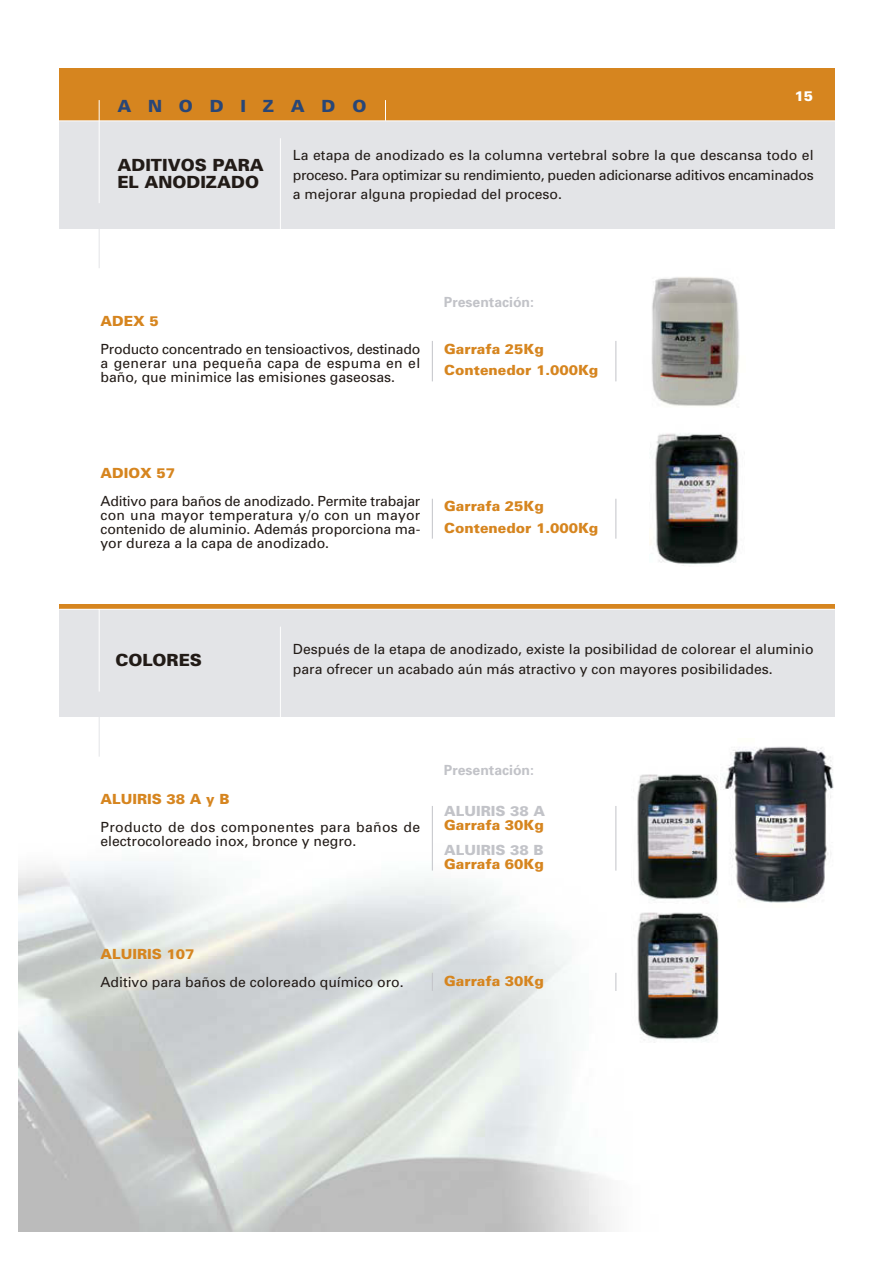
<style>
.page{position:relative;width:893px;height:1263px;background:#fff}
.page>*{position:absolute;margin:0;border:0;box-sizing:border-box;transform-origin:0 0}
.t1{font:900 16.8px/16.8px "Univers";color:#221b17}
.t2{font:900 16.8px "Univers";letter-spacing:1em;color:#284677}
.t3{font:13.95px/14px "Univers";color:#221b17;text-align:justify}
.t4{font:900 13.95px/21.3px "Univers";color:#d6851f}
.t5{font:13.95px/14px "Univers";letter-spacing:.02em;color:#221b17}
.t6{font:700 13.95px "Univers";color:#c2c3c8}
.t7{font:900 13.95px "Univers";color:#c2c3c8}
.t8{font:900 13.95px "Univers";color:#fff}
</style>
<div class="page">
<div style="left:59px;top:68px;width:775px;height:53px;background:#d6851f"></div>
<div style="left:59px;top:121px;width:775px;height:107px;background:#e3e4e7"></div>
<hr style="left:30px;top:120px;width:843px;height:1px;background:#fff">
<hr style="left:99px;top:100px;width:1px;height:103px;background:#fff">
<svg style="left:385px;top:100px;width:1px;height:21px"></svg>
<hr style="left:280px;top:138px;width:1px;height:94px;background:#fff">
<hr style="left:99px;top:224px;width:1px;height:44px;background:#e3e4e7">
<hr style="left:432px;top:341px;width:1px;height:40px;background:#c2c3c8">
<hr style="left:615px;top:341px;width:1px;height:40px;background:#c2c3c8">
<hr style="left:432px;top:499px;width:1px;height:40px;background:#c2c3c8">
<hr style="left:615px;top:499px;width:1px;height:40px;background:#c2c3c8">
<div style="left:59px;top:604px;width:775px;height:5px;background:#d6851f"></div>
<div style="left:59px;top:609px;width:775px;height:108px;background:#e3e4e7"></div>
<hr style="left:59px;top:609px;width:775px;height:1px;background:#fff">
<hr style="left:99px;top:609px;width:1px;height:83px;background:#fff">
<hr style="left:280px;top:627px;width:1px;height:94px;background:#fff">
<hr style="left:99px;top:712px;width:1px;height:45px;background:#e3e4e7">
<hr style="left:432px;top:806px;width:1px;height:65px;background:#c2c3c8">
<hr style="left:615px;top:806px;width:1px;height:65px;background:#c2c3c8">
<svg style="left:432px;top:973px;width:1px;height:18px"></svg>
<svg style="left:615px;top:973px;width:1px;height:18px"></svg>
<img style="left:651px;top:277px;width:88px;height:129px">
<img style="left:649px;top:433px;width:90px;height:133px">
<img style="left:631px;top:774px;width:87px;height:130px">
<img style="left:631px;top:912px;width:88px;height:131px">
<img style="left:720px;top:746px;width:114px;height:157px">
<p class="t2" style="left:117px;top:100px;width:250px">ANODIZADO</p>
<p class="t8" style="left:794px;top:91px;width:20px">15</p>
<p class="t1" style="left:117px;top:158px;width:148px">ADITIVOS PARA<br>EL ANODIZADO</p>
<p class="t3" style="left:293px;top:147px;width:522px;line-height:19.5px">La etapa de anodizado es la columna vertebral sobre la que descansa todo el proceso. Para optimizar su rendimiento, pueden adicionarse aditivos encaminados a mejorar alguna propiedad del proceso.</p>
<p class="t4" style="left:100px;top:312px;width:60px">ADEX 5</p>
<p class="t3" style="left:100px;top:344px;width:321px">Producto concentrado en tensioactivos, destinado a generar una pequeña capa de espuma en el baño, que minimice las emisiones gaseosas.</p>
<p class="t6" style="left:444px;top:297px;width:92px">Presentación:</p>
<p class="t4" style="left:444px;top:339px;width:101px">Garrafa 25Kg</p>
<p class="t4" style="left:444px;top:361px;width:155px">Contenedor 1.000Kg</p>
<p class="t4" style="left:100px;top:464px;width:76px">ADIOX 57</p>
<p class="t3" style="left:100px;top:495px;width:321px">Aditivo para baños de anodizado. Permite trabajar con una mayor temperatura y/o con un mayor contenido de aluminio. Además proporciona ma&shy;yor dureza a la capa de anodizado.</p>
<p class="t4" style="left:444px;top:497px;width:155px">Garrafa 25Kg<br>Contenedor 1.000Kg</p>
<p class="t1" style="left:115px;top:653px;width:88px">COLORES</p>
<p class="t3" style="left:293px;top:641px;width:522px;line-height:19.5px">Después de la etapa de anodizado, existe la posibilidad de colorear el aluminio para ofrecer un acabado aún más atractivo y con mayores posibilidades.</p>
<p class="t4" style="left:100px;top:790px;width:130px">ALUIRIS 38 A y B</p>
<p class="t5" style="left:100px;top:822px;width:321px">Producto de dos componentes para baños de electrocoloreado inox, bronce y negro.</p>
<p class="t6" style="left:444px;top:765px;width:92px">Presentación:</p>
<p class="t7" style="left:444px;top:806px;width:102px">ALUIRIS 38 A</p>
<p class="t4" style="left:444px;top:816px;width:101px">Garrafa 30Kg</p>
<p class="t7" style="left:444px;top:845px;width:101px">ALUIRIS 38 B</p>
<p class="t4" style="left:444px;top:855px;width:101px">Garrafa 60Kg</p>
<p class="t4" style="left:100px;top:944px;width:95px">ALUIRIS 107</p>
<p class="t3" style="left:100px;top:976px;width:305px">Aditivo para baños de coloreado químico oro.</p>
<p class="t4" style="left:444px;top:971px;width:101px">Garrafa 30Kg</p>
</div>
